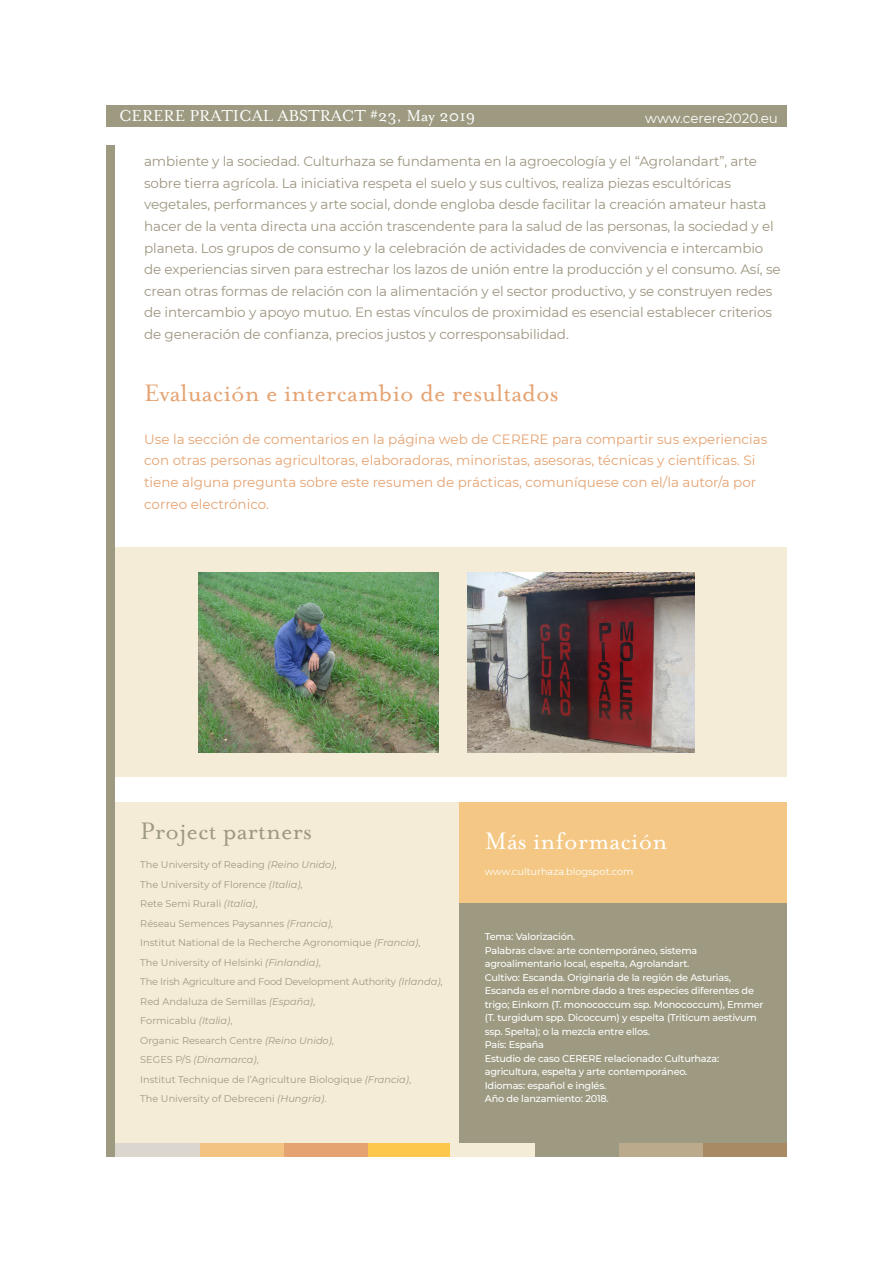
<style>
.page{position:relative;width:893px;height:1263px;background:#fff}
.page>*{position:absolute;margin:0;border:0;box-sizing:border-box;transform-origin:0 0}
.t1{font:27px "Mrs Eaves Roman";color:#e5a372}
.t2{font:27px "Mrs Eaves Roman";color:#9d9a81}
.t3{font:27px "Mrs Eaves Roman";color:#fff}
.t4{font:18px "Mrs Eaves Roman";color:#fff}
.t5{font:13.5px/21.6px "Montserrat";letter-spacing:-.01em;color:#9e9580}
.t6{font:13.5px/21.6px "Montserrat";color:#e5a372}
.t7{font:13.5px "Montserrat";letter-spacing:-.005em;color:#fff}
.t8{font:500 9.75px/13.5px "Montserrat";letter-spacing:-.02em;color:#fff}
.t9{font:9.75px "Montserrat";color:#9d9a81}
.t10{font:9.75px "Montserrat";letter-spacing:-.02em;color:#9d9a81}
.t11{font:9.75px "Montserrat";color:#fff}
.t12{font:italic 9.75px "Montserrat";color:#9d9a81}
.s1{font-style:italic}
.s2{font-style:normal}
</style>
<div class="page">
<div style="left:106px;top:802px;width:353px;height:342px;background:#f5ecd7"></div>
<div style="left:106px;top:547px;width:681px;height:229px;background:#f5ecd7"></div>
<div style="left:459px;top:802px;width:328px;height:101px;background:#f4c884"></div>
<div style="left:459px;top:903px;width:328px;height:241px;background:#9d9a81"></div>
<div style="left:106px;top:106px;width:681px;height:21px;background:#9d9a81"></div>
<div style="left:106px;top:146px;width:9px;height:1011px;background:#9d9a81"></div>
<div style="left:702px;top:1143px;width:85px;height:14px;background:#a88a65"></div>
<div style="left:367px;top:1143px;width:84px;height:14px;background:#fcc74a"></div>
<div style="left:283px;top:1143px;width:84px;height:14px;background:#e5a372"></div>
<div style="left:199px;top:1143px;width:84px;height:14px;background:#f3c382"></div>
<div style="left:618px;top:1143px;width:84px;height:14px;background:#bbaa8b"></div>
<div style="left:534px;top:1143px;width:84px;height:14px;background:#9d9a81"></div>
<div style="left:451px;top:1143px;width:84px;height:14px;background:#f5ecd7"></div>
<div style="left:115px;top:1143px;width:84px;height:14px;background:#dbd7ce"></div>
<img style="left:198px;top:572px;width:240px;height:180px">
<img style="left:467px;top:572px;width:228px;height:180px">
<p class="t4" style="left:119px;top:106px;width:358px">CERERE PRATICAL ABSTRACT #23, May 2019</p>
<p class="t7" style="left:645px;top:109px;width:134px">www.cerere2020.eu</p>
<p class="t5" style="left:144px;top:150px;width:638px">ambiente y la sociedad. Culturhaza se fundamenta en la agroecología y el “Agrolandart”, arte sobre tierra agrícola. La iniciativa respeta el suelo y sus cultivos, realiza piezas escultóricas vegetales, performances y arte social, donde engloba desde facilitar la creación amateur hasta hacer de la venta directa una acción trascendente para la salud de las personas, la sociedad y el planeta. Los grupos de consumo y la celebración de actividades de convivencia e intercambio de experiencias sirven para estrechar los lazos de unión entre la producción y el consumo. Así, se crean otras formas de relación con la alimentación y el sector productivo, y se construyen redes de intercambio y apoyo mutuo. En estas vínculos de proximidad es esencial establecer criterios de generación de confianza, precios justos y corresponsabilidad.</p>
<p class="t1" style="left:144px;top:378px;width:416px">Evaluación e intercambio de resultados</p>
<p class="t6" style="left:144px;top:428px;width:625px">Use la sección de comentarios en la página web de CERERE para compartir sus experiencias con otras personas agricultoras, elaboradoras, minoristas, asesoras, técnicas y científicas. Si tiene alguna pregunta sobre este resumen de prácticas, comuníquese con el/la autor/a por correo electrónico.</p>
<p class="t2" style="left:140px;top:816px;width:173px">Project partners</p>
<p class="t9" style="left:140px;top:858px;width:198px">The University of Reading <span class="s1">(Reino Unido)</span>,</p>
<p class="t9" style="left:140px;top:877px;width:164px">The University of Florence <span class="s1">(Italia)</span>,</p>
<p class="t9" style="left:140px;top:897px;width:119px">Rete Semi Rurali <span class="s1">(Italia)</span>,</p>
<p class="t9" style="left:140px;top:916px;width:194px">Réseau Semences Paysannes <span class="s1">(Francia)</span>,</p>
<p class="t9" style="left:140px;top:936px;width:282px">Institut National de la Recherche Agronomique <span class="s1">(Francia)</span>,</p>
<p class="t9" style="left:140px;top:955px;width:182px">The University of Helsinki <span class="s1">(Finlandia)</span>,</p>
<p class="t10" style="left:140px;top:975px;width:304px">The Irish Agriculture and Food Development Authority <span class="s1">(Irlanda)</span>,</p>
<p class="t9" style="left:140px;top:994px;width:176px">Red Andaluza de Semillas <span class="s1">(España)</span>,</p>
<p class="t9" style="left:140px;top:1014px;width:94px">Formicablu <span class="s1">(Italia)</span>,</p>
<p class="t9" style="left:140px;top:1033px;width:195px">Organic Research Centre <span class="s1">(Reino Unido)</span>,</p>
<p class="t12" style="left:140px;top:1053px;width:120px"><span class="s2">SEGES P/S</span> (Dinamarca)<span class="s2">,</span></p>
<p class="t9" style="left:140px;top:1072px;width:272px">Institut Technique de l’Agriculture Biologique <span class="s1">(Francia)</span>,</p>
<p class="t9" style="left:140px;top:1092px;width:188px">The University of Debreceni <span class="s1">(Hungría)</span>.</p>
<p class="t3" style="left:485px;top:827px;width:184px">Más información</p>
<p class="t11" style="left:485px;top:865px;width:150px">www.culturhaza.blogspot.com</p>
<p class="t8" style="left:485px;top:929px;width:92px">Tema: Valorización.</p>
<p class="t8" style="left:485px;top:943px;width:214px">Palabras clave: arte contemporáneo, sistema agroalimentario local, espelta, Agrolandart.</p>
<p class="t8" style="left:485px;top:970px;width:280px">Cultivo: Escanda. Originaria de la región de Asturias, Escanda es el nombre dado a tres especies diferentes de trigo; Einkorn (T. monococcum ssp. Monococcum), Emmer (T. turgidum spp. Dicoccum) y espelta (Triticum aestivum ssp. Spelta); o la mezcla entre ellos.</p>
<p class="t8" style="left:485px;top:1037px;width:61px">País: España</p>
<p class="t8" style="left:485px;top:1051px;width:236px">Estudio de caso CERERE relacionado: Culturhaza: agricultura, espelta y arte contemporáneo.</p>
<p class="t8" style="left:485px;top:1078px;width:123px">Idiomas: español e inglés.</p>
<p class="t8" style="left:485px;top:1091px;width:126px">Año de lanzamiento: 2018.</p>
</div>
